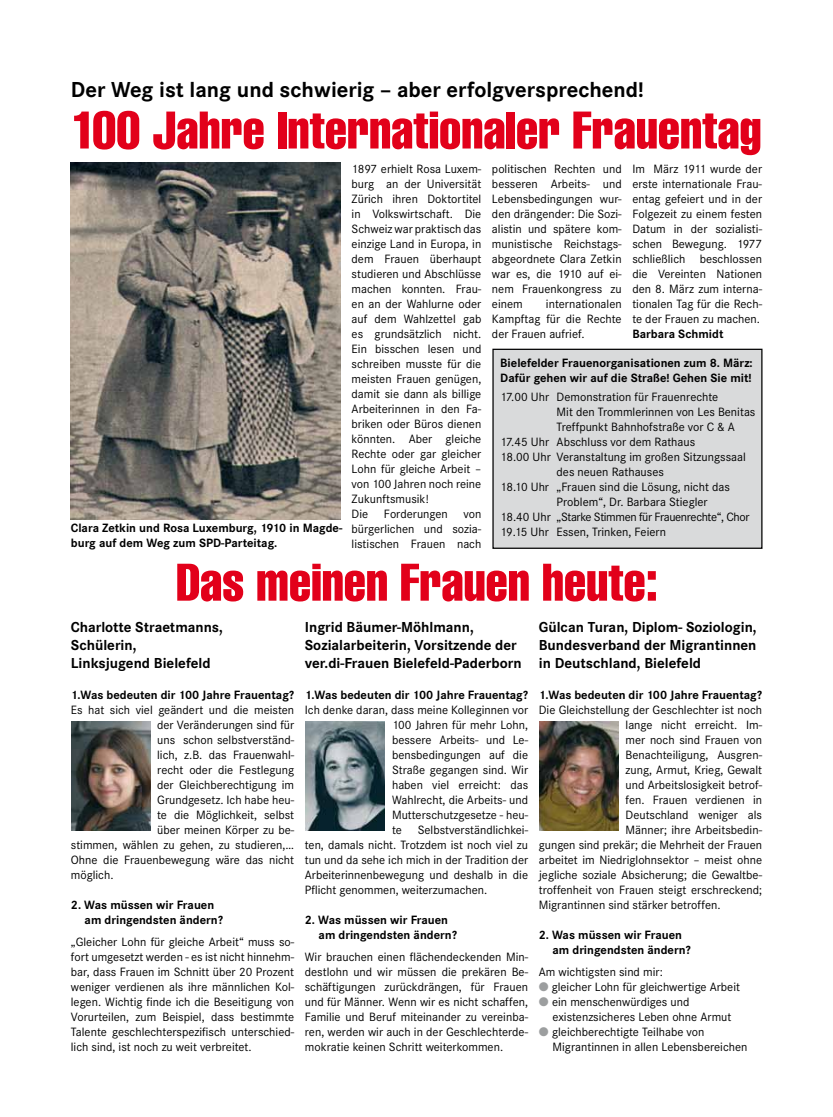
<style>
.page{position:relative;width:833px;height:1117px;background:#fff}
.page>*{position:absolute;margin:0;border:0;box-sizing:border-box;transform-origin:0 0}
.t1{font:extra-condensed 51.88px "Helvetica";color:#e2001a}
.t2{font:700 22.5px "Corporate S";color:#000}
.t3{font:700 15px/18px "Corporate S";color:#000}
.t4{font:12.5px/15px "Corporate S";color:#000;text-align:justify}
.t5{font:700 12.5px/15px "Corporate S";color:#000}
.t6{font:12.5px "Corporate S";letter-spacing:-.03em;color:#000}
.s1{color:#9c9e9f}
</style>
<div class="page">
<img style="left:71px;top:163px;width:270px;height:356px">
<div style="left:493px;top:349px;width:269px;height:199px;background:#d9dadb"></div>
<div style="left:492px;top:348px;width:270px;height:200px;border:1px solid #000"></div>
<img style="left:71px;top:721px;width:79px;height:109px">
<img style="left:306px;top:721px;width:79px;height:109px">
<img style="left:539px;top:721px;width:79px;height:109px">
<h2 class="t2" style="left:71px;top:77px;width:574px">Der Weg ist lang und schwierig – aber erfolgversprechend!</h2>
<h1 class="t1" style="left:71px;top:101px;width:692px">100 Jahre Internationaler Frauentag</h1>
<p class="t5" style="left:71px;top:520px;width:273px">Clara Zetkin und Rosa Luxemburg, 1910 in Magde&shy;burg auf dem Weg zum SPD-Parteitag.</p>
<p class="t4" style="left:351px;top:161px;width:131px;text-align:left">1897 erhielt Rosa Luxem&shy;burg an der Universität<br>Zürich ihren Doktortitel in Volkswirtschaft. Die<br>Schweiz war praktisch das einzige Land in Europa, in dem Frauen überhaupt studieren und Abschlüsse machen konnten. Frau&shy;en an der Wahlurne oder auf dem Wahlzettel gab es grundsätzlich nicht.<br>Ein bisschen lesen und schreiben musste für die meisten Frauen genügen, damit sie dann als billige<br>Arbeiterinnen in den Fa&shy;briken oder Büros dienen könnten. Aber gleiche<br>Rechte oder gar gleicher<br>Lohn für gleiche Arbeit – von 100 Jahren noch reine<br>Zukunftsmusik!<br>Die</p>
<p class="t4" style="left:384px;top:506px;width:65px">Forderungen</p>
<p class="t4" style="left:351px;top:506px;width:131px;text-indent:112px">von bürgerlichen und sozia&shy;listischen Frauen nach</p>
<p class="t4" style="left:492px;top:161px;width:131px">politischen Rechten und besseren Arbeits- und Lebensbedingungen wur&shy;den drängender: Die Sozi&shy;alistin und spätere kom&shy;munistische Reichstags&shy;abgeordnete Clara Zetkin war es, die 1910 auf ei&shy;nem Frauenkongress zu einem</p>
<p class="t4" style="left:492px;top:296px;width:131px;text-indent:54px">internationalen Kampftag für die Rechte der Frauen aufrief.</p>
<p class="t4" style="left:632px;top:161px;width:131px">Im März 1911 wurde der erste internationale Frau&shy;entag gefeiert und in der Folgezeit zu einem festen Datum in der sozialisti&shy;schen Bewegung. 1977 schließlich beschlossen die Vereinten Nationen den 8. März zum interna&shy;tionalen Tag für die Rech&shy;te der Frauen zu machen.</p>
<p class="t5" style="left:632px;top:326px;width:93px">Barbara Schmidt</p>
<p class="t5" style="left:500px;top:355px;width:254px">Bielefelder Frauenorganisationen zum 8. März:<br>Dafür gehen wir auf die Straße! Gehen Sie mit!</p>
<p class="t4" style="left:500px;top:389px;width:219px">17.00 Uhr Demonstration für Frauenrechte</p>
<p class="t4" style="left:556px;top:404px;width:200px">Mit den Trommlerinnen von Les Benitas</p>
<p class="t4" style="left:556px;top:419px;width:180px">Treffpunkt Bahnhofstraße vor C &amp; A</p>
<p class="t4" style="left:500px;top:434px;width:196px">17.45 Uhr Abschluss vor dem Rathaus</p>
<p class="t4" style="left:500px;top:449px;width:247px">18.00 Uhr Veranstaltung im großen Sitzungssaal</p>
<p class="t4" style="left:556px;top:464px;width:109px">des neuen Rathauses</p>
<p class="t4" style="left:500px;top:479px;width:231px">18.10 Uhr „Frauen sind die Lösung, nicht das</p>
<p class="t4" style="left:556px;top:494px;width:153px">Problem“, Dr. Barbara Stiegler</p>
<p class="t6" style="left:500px;top:509px;width:251px">18.40 Uhr „Starke Stimmen für Frauenrechte“, Chor</p>
<p class="t4" style="left:500px;top:524px;width:167px">19.15 Uhr Essen, Trinken, Feiern</p>
<h1 class="t1" style="left:176px;top:553px;width:483px">Das meinen Frauen heute:</h1>
<p class="t3" style="left:71px;top:618px;width:154px">Charlotte Straetmanns,<br>Schülerin,<br>Linksjugend Bielefeld</p>
<p class="t5" style="left:71px;top:687px;width:225px">1.Was bedeuten dir 100 Jahre Frauentag?</p>
<p class="t4" style="left:71px;top:701px;width:225px">Es hat sich viel geändert und die meisten</p>
<p class="t4" style="left:157px;top:716px;width:138px">der Veränderungen sind für</p>
<p class="t4" style="left:157px;top:731px;width:138px">uns schon selbstverständ-</p>
<p class="t4" style="left:157px;top:746px;width:138px">lich, z.B. das Frauenwahl-</p>
<p class="t4" style="left:157px;top:761px;width:138px">recht oder die Festlegung</p>
<p class="t4" style="left:157px;top:776px;width:138px">der Gleichberechtigung im</p>
<p class="t4" style="left:157px;top:791px;width:138px">Grundgesetz. Ich habe heu-</p>
<p class="t4" style="left:157px;top:806px;width:138px">te die Möglichkeit, selbst</p>
<p class="t4" style="left:157px;top:821px;width:138px">über meinen Körper zu be-</p>
<p class="t4" style="left:71px;top:836px;width:225px">stimmen, wählen zu gehen, zu studieren,…</p>
<p class="t4" style="left:71px;top:851px;width:225px">Ohne die Frauenbewegung wäre das nicht</p>
<p class="t4" style="left:71px;top:866px;width:44px">möglich.</p>
<p class="t5" style="left:85px;top:897px;width:140px;text-indent:-14px">2. Was müssen wir Frauen am dringendsten ändern?</p>
<p class="t4" style="left:71px;top:933px;width:225px">„Gleicher Lohn für gleiche Arbeit“ muss so&shy;fort umgesetzt werden - es ist nicht hinnehm&shy;bar, dass Frauen im Schnitt über 20 Prozent weniger verdienen als ihre männlichen Kol&shy;legen. Wichtig finde ich die Beseitigung von Vorurteilen, zum Beispiel, dass bestimmte Talente geschlechterspezifisch unterschied&shy;lich sind, ist noch zu weit verbreitet.</p>
<p class="t3" style="left:305px;top:618px;width:218px">Ingrid Bäumer-Möhlmann,<br>Sozialarbeiterin, Vorsitzende der ver.di-Frauen Bielefeld-Paderborn</p>
<p class="t5" style="left:305px;top:687px;width:225px">1.Was bedeuten dir 100 Jahre Frauentag?</p>
<p class="t4" style="left:392px;top:701px;width:138px;text-indent:-87px">Ich denke daran, dass meine Kolleginnen vor 100 Jahren für mehr Lohn, bessere Arbeits- und Le&shy;bensbedingungen auf die Straße gegangen sind. Wir haben viel erreicht: das Wahlrecht, die Arbeits- und Mutterschutzgesetze - heu&shy;te</p>
<p class="t4" style="left:305px;top:821px;width:225px;text-indent:113px">Selbstverständlichkei&shy;ten, damals nicht. Trotzdem ist noch viel zu tun und da sehe ich mich in der Tradition der Arbeiterinnenbewegung und deshalb in die Pflicht genommen, weiterzumachen.</p>
<p class="t5" style="left:318px;top:912px;width:140px;text-indent:-14px">2. Was müssen wir Frauen am dringendsten ändern?</p>
<p class="t4" style="left:305px;top:948px;width:225px">Wir brauchen einen flächendeckenden Min&shy;destlohn und wir müssen die prekären Be&shy;schäftigungen zurückdrängen, für Frauen und für Männer. Wenn wir es nicht schaffen, Familie und Beruf miteinander zu vereinba&shy;ren, werden wir auch in der Geschlechterde&shy;mokratie keinen Schritt weiterkommen.</p>
<p class="t3" style="left:539px;top:618px;width:219px;text-align:justify">Gülcan Turan, Diplom- Soziologin, Bundesverband der Migrantinnen in Deutschland, Bielefeld</p>
<p class="t5" style="left:539px;top:687px;width:225px">1.Was bedeuten dir 100 Jahre Frauentag?</p>
<p class="t4" style="left:539px;top:701px;width:225px">Die Gleichstellung der Geschlechter ist noch</p>
<p class="t4" style="left:625px;top:716px;width:138px">lange nicht erreicht. Im-</p>
<p class="t4" style="left:625px;top:731px;width:138px">mer noch sind Frauen von</p>
<p class="t4" style="left:625px;top:746px;width:138px">Benachteiligung, Ausgren-</p>
<p class="t4" style="left:625px;top:761px;width:138px">zung, Armut, Krieg, Gewalt</p>
<p class="t4" style="left:625px;top:776px;width:138px">und Arbeitslosigkeit betrof-</p>
<p class="t4" style="left:625px;top:791px;width:138px">fen. Frauen verdienen in</p>
<p class="t4" style="left:625px;top:806px;width:138px">Deutschland weniger als</p>
<p class="t4" style="left:625px;top:821px;width:138px">Männer; ihre Arbeitsbedin-</p>
<p class="t4" style="left:539px;top:836px;width:225px">gungen sind prekär; die Mehrheit der Frauen</p>
<p class="t4" style="left:539px;top:851px;width:225px">arbeitet im Niedriglohnsektor – meist ohne</p>
<p class="t4" style="left:539px;top:866px;width:225px">jegliche soziale Absicherung; die Gewaltbe-</p>
<p class="t4" style="left:539px;top:881px;width:225px">troffenheit von Frauen steigt erschreckend;</p>
<p class="t4" style="left:539px;top:896px;width:183px">Migrantinnen sind stärker betroffen.</p>
<p class="t5" style="left:552px;top:927px;width:140px;text-indent:-14px">2. Was müssen wir Frauen am dringendsten ändern?</p>
<p class="t4" style="left:539px;top:963px;width:126px">Am wichtigsten sind mir:</p>
<p class="t4" style="left:539px;top:978px;width:203px"><span class="s1">●</span> gleicher Lohn für gleichwertige Arbeit</p>
<p class="t4" style="left:552px;top:993px;width:180px;text-indent:-14px"><span class="s1">●</span> ein menschenwürdiges und existenzsicheres Leben ohne Armut</p>
<p class="t4" style="left:552px;top:1023px;width:196px;text-indent:-14px"><span class="s1">●</span> gleichberechtigte Teilhabe von<br>Migrantinnen in allen Lebensbereichen</p>
</div>
